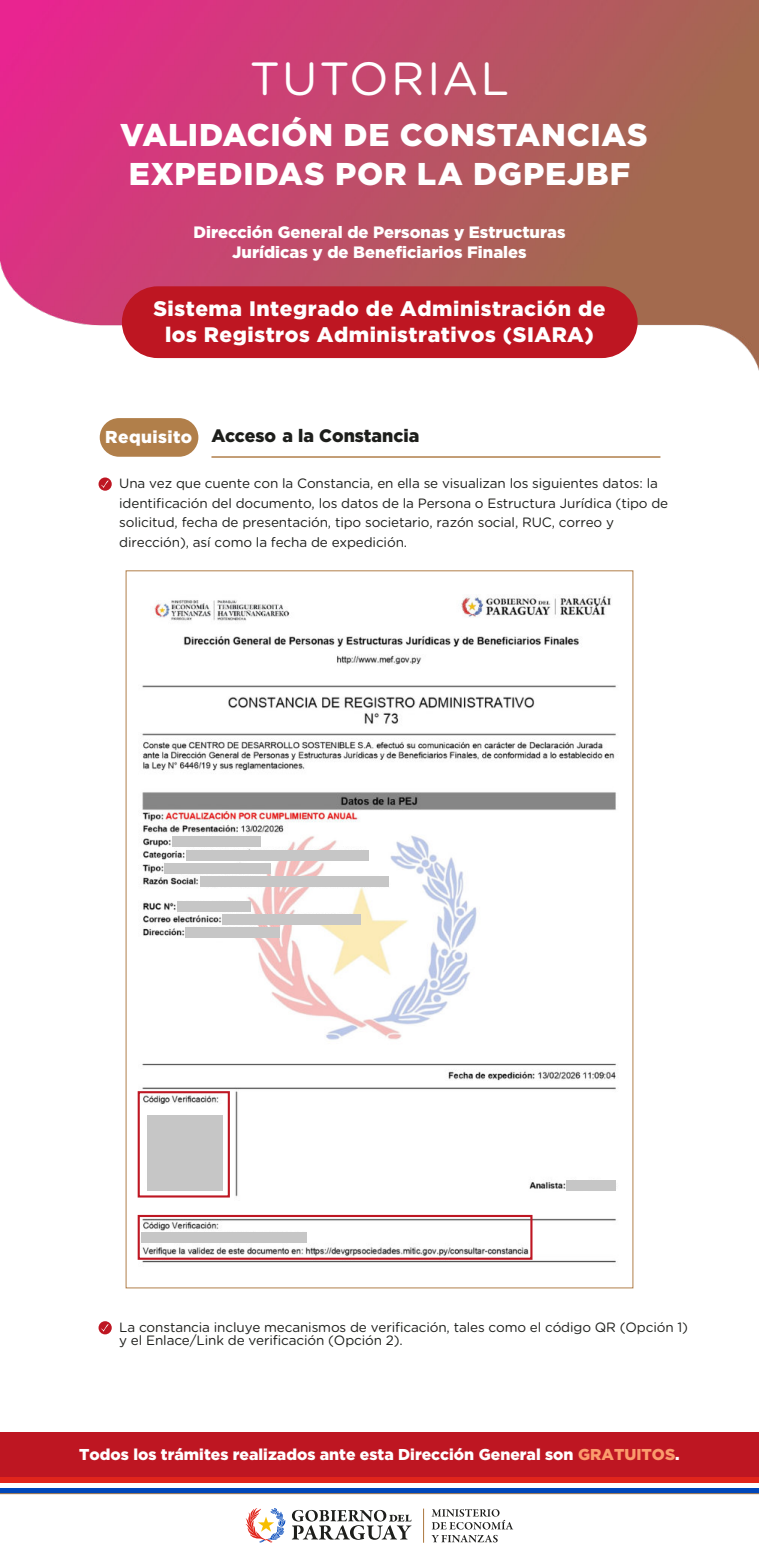
<style>
.page{position:relative;width:759px;height:1553px;background:#fff}
.page>*{position:absolute;margin:0;border:0;box-sizing:border-box;transform-origin:0 0}
.t1{font:46.5px "Gotham Rounded";letter-spacing:.045em;color:#fff}
.t2{font:900 31.5px/39px "Gotham";letter-spacing:.025em;color:#fff}
.t3{font:900 21px/26.2px "Gotham";letter-spacing:.025em;color:#fff;text-align:center}
.t4{font:900 18px "Gotham";color:#1d1e1b}
.t5{font:900 17.25px "Gotham";letter-spacing:.025em;color:#fff}
.t6{font:900 16.5px/19.8px "Gotham";color:#fff;text-align:center}
.t7{font:900 15.75px "Gotham";color:#fff}
.t8{font:13.5px/19.5px "Gotham Rounded";letter-spacing:-.01em;color:#1d1e1b}
.s1{color:#fb9b6c}
</style>
<div class="page">
<img style="left:137px;top:596px;width:479px;height:667px">
<div style="left:222px;top:914px;width:139px;height:11px;background:#c6c6c6"></div>
<div style="left:177px;top:902px;width:73px;height:10px;background:#c6c6c6"></div>
<div style="left:186px;top:927px;width:94px;height:11px;background:#c6c6c6"></div>
<div style="left:147px;top:1115px;width:76px;height:75px;background:#c6c6c6"></div>
<div style="left:566px;top:1181px;width:50px;height:10px;background:#c6c6c6"></div>
<div style="left:141px;top:1232px;width:166px;height:11px;background:#c6c6c6"></div>
<div style="left:200px;top:876px;width:188px;height:11px;background:#c6c6c6"></div>
<div style="left:165px;top:863px;width:106px;height:11px;background:#c6c6c6"></div>
<div style="left:186px;top:851px;width:183px;height:10px;background:#c6c6c6"></div>
<div style="left:172px;top:836px;width:89px;height:11px;background:#c6c6c6"></div>
<img style="left:0;top:0;width:758px;height:368px">
<hr style="left:211px;top:456px;width:449px;height:2px;background:#b17f4a">
<svg style="left:100px;top:418px;width:98px;height:39px;background:#b78a59"></svg>
<svg style="left:98px;top:477px;width:14px;height:14px"></svg>
<svg style="left:101px;top:481px;width:8px;height:7px"></svg>
<svg style="left:98px;top:1321px;width:14px;height:13px"></svg>
<svg style="left:101px;top:1324px;width:8px;height:7px"></svg>
<div style="left:0;top:1432px;width:758px;height:52px;background:#be1622"></div>
<div style="left:0;top:1480px;width:758px;height:73px;background:#fff"></div>
<div style="left:0;top:1477px;width:758px;height:5px;background:#e1251b"></div>
<div style="left:0;top:1488px;width:758px;height:5px;background:#0047ba"></div>
<hr style="left:0;top:1493px;width:758px;height:1px;background:#b17f4a">
<svg style="left:291px;top:1510px;width:120px;height:30px"></svg>
<svg style="left:245px;top:1508px;width:40px;height:34px"></svg>
<hr style="left:423px;top:1508px;width:1px;height:35px;background:#b17f4a">
<svg style="left:431px;top:1509px;width:82px;height:20px"></svg>
<svg style="left:431px;top:1535px;width:66px;height:7px"></svg>
<div style="left:122px;top:286px;width:515px;height:72px;background:#be1622"></div>
<div style="left:138px;top:1091px;width:92px;height:106px;border:2px solid #be1622"></div>
<div style="left:138px;top:1215px;width:394px;height:45px;border:2px solid #be1622"></div>
<h1 class="t1" style="left:249px;top:58px;width:261px">TUTORIAL</h1>
<h2 class="t2" style="left:120px;top:115px;width:529px">VALIDACIÓN DE CONSTANCIAS<br>EXPEDIDAS POR LA DGPEJBF</h2>
<p class="t6" style="left:193px;top:222px;width:373px">Dirección General de Personas y Estructuras<br>Jurídicas y de Beneficiarios Finales</p>
<h3 class="t3" style="left:153px;top:295px;width:453px">Sistema Integrado de Administración de los Registros Administrativos (SIARA)</h3>
<h3 class="t4" style="left:211px;top:425px;width:209px">Acceso a la Constancia</h3>
<p class="t8" style="left:119px;top:474px;width:550px">Una vez que cuente con la Constancia, en ella se visualizan los siguientes datos: la identificación del documento, los datos de la Persona o Estructura Jurídica (tipo de solicitud, fecha de presentación, tipo societario, razón social, RUC, correo y dirección), así como la fecha de expedición.</p>
<p class="t5" style="left:105px;top:427px;width:88px">Requisito</p>
<p class="t8" style="left:119px;top:1321px;width:570px;line-height:13.5px">La constancia incluye mecanismos de verificación, tales como el código QR (Opción 1) y el Enlace/Link de verificación (Opción 2).</p>
<p class="t7" style="left:79px;top:1446px;width:601px">Todos los trámites realizados ante esta Dirección General son <span class="s1">GRATUITOS</span>.</p>
</div>
